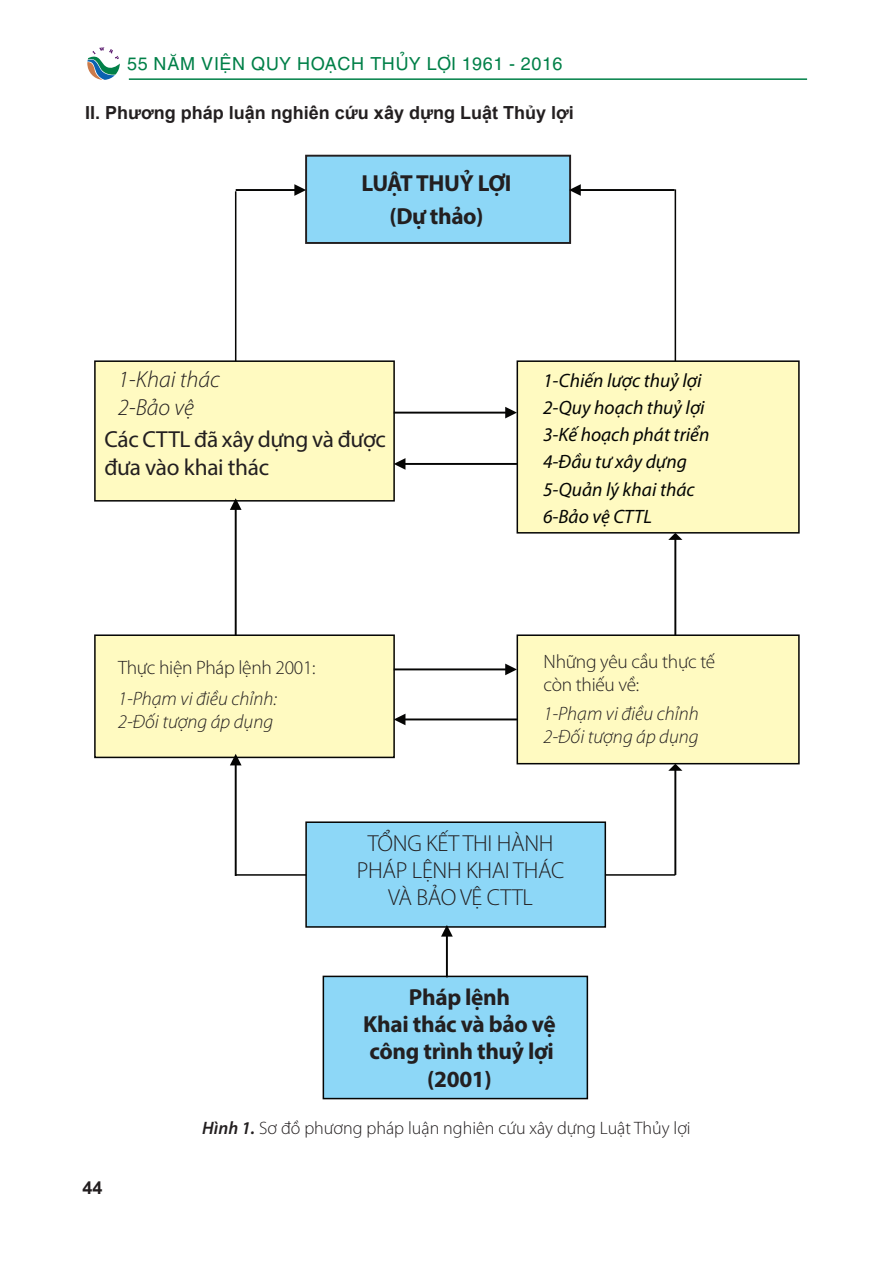
<style>
.page{position:relative;width:893px;height:1263px;background:#fff}
.page>*{position:absolute;margin:0;border:0;box-sizing:border-box;transform-origin:0 0}
.t1{font:700 23.25px/27.2px "Myriad Pro";letter-spacing:-.015em;color:#231f20;text-align:center}
.t2{font:300 23.25px/27.2px "Myriad Pro";letter-spacing:-.015em;color:#231f20;text-align:center}
.t3{font:23.25px/27.9px "Myriad Pro";letter-spacing:-.015em;color:#231f20}
.t4{font:italic 300 23.25px/27.9px "Myriad Pro";color:#231f20}
.t5{font:italic 19.35px/27.2px "Myriad Pro";color:#040503}
.t6{font:300 19.35px/23.2px "Myriad Pro";letter-spacing:-.015em;color:#231f20}
.t7{font:italic 300 19.35px/23.2px "Myriad Pro";color:#231f20}
.hinh_anh{font:300 18px "Myriad Pro";color:#231f20}
._1{font:700 18px "Arial";color:#231f20}
.t8{font:18px "UTM Helve";color:#018048}
.s1{font-style:italic}
.s2{font-weight:600;font-style:italic}
</style>
<div class="page">
<svg style="left:87px;top:47px;width:33px;height:33px"></svg>
<hr style="left:129px;top:78px;width:678px;height:2px;background:#018048">
<div style="left:323px;top:976px;width:264px;height:122px;background:#8dd7f7"></div>
<div style="left:323px;top:976px;width:265px;height:123px;border:2px solid #050504"></div>
<div style="left:306px;top:822px;width:299px;height:105px;background:#8dd7f7"></div>
<div style="left:305px;top:821px;width:301px;height:107px;border:2px solid #050504"></div>
<div style="left:95px;top:635px;width:299px;height:122px;background:#fffac1"></div>
<div style="left:94px;top:634px;width:301px;height:124px;border:2px solid #050504"></div>
<div style="left:517px;top:635px;width:282px;height:129px;background:#fffac1"></div>
<div style="left:517px;top:634px;width:283px;height:130px;border:2px solid #050504"></div>
<div style="left:95px;top:361px;width:299px;height:140px;background:#fffac1"></div>
<div style="left:94px;top:360px;width:301px;height:142px;border:2px solid #050504"></div>
<div style="left:517px;top:361px;width:282px;height:172px;background:#fffac1"></div>
<div style="left:517px;top:360px;width:283px;height:174px;border:2px solid #050504"></div>
<div style="left:306px;top:156px;width:264px;height:87px;background:#8dd7f7"></div>
<div style="left:305px;top:155px;width:266px;height:89px;border:2px solid #231f20"></div>
<hr style="left:446px;top:935px;width:2px;height:42px;background:#050504">
<svg style="left:441px;top:925px;width:12px;height:11px"></svg>
<hr style="left:236px;top:874px;width:70px;height:2px;background:#050504">
<hr style="left:235px;top:763px;width:2px;height:113px;background:#050504">
<svg style="left:230px;top:754px;width:12px;height:11px"></svg>
<hr style="left:605px;top:874px;width:70px;height:2px;background:#050504">
<hr style="left:235px;top:508px;width:2px;height:127px;background:#050504">
<svg style="left:230px;top:498px;width:12px;height:12px"></svg>
<hr style="left:235px;top:191px;width:1px;height:170px;background:#050504">
<hr style="left:236px;top:189px;width:60px;height:2px;background:#050504">
<svg style="left:294px;top:184px;width:12px;height:12px"></svg>
<hr style="left:675px;top:189px;width:1px;height:172px;background:#050504">
<hr style="left:579px;top:189px;width:96px;height:2px;background:#050504">
<svg style="left:569px;top:184px;width:12px;height:12px"></svg>
<hr style="left:394px;top:412px;width:113px;height:2px;background:#050504">
<svg style="left:505px;top:407px;width:12px;height:11px"></svg>
<hr style="left:403px;top:463px;width:114px;height:2px;background:#050504">
<svg style="left:394px;top:458px;width:11px;height:12px"></svg>
<hr style="left:394px;top:668px;width:113px;height:2px;background:#050504">
<svg style="left:505px;top:664px;width:12px;height:11px"></svg>
<hr style="left:403px;top:718px;width:114px;height:2px;background:#050504">
<svg style="left:394px;top:714px;width:11px;height:11px"></svg>
<hr style="left:674px;top:770px;width:2px;height:105px;background:#050504">
<svg style="left:668px;top:764px;width:14px;height:7px"></svg>
<hr style="left:674px;top:539px;width:2px;height:97px;background:#050504">
<svg style="left:668px;top:533px;width:14px;height:7px"></svg>
<p class="t8" style="left:127px;top:49px;width:437px">55 NĂM VIỆN QUY HOẠCH THỦY LỢI 1961 - 2016</p>
<p class="_1" style="left:85px;top:101px;width:490px">II. Phương pháp luận nghiên cứu xây dựng Luật Thủy lợi</p>
<p class="t1" style="left:362px;top:166px;width:151px;line-height:33px">LUẬT THUỶ LỢI (Dự thảo)</p>
<p class="t4" style="left:118px;top:365px;width:103px">1-Khai thác<br>2-Bảo vệ</p>
<p class="t3" style="left:105px;top:425px;width:283px">Các CTTL đã xây dựng và được đưa vào khai thác</p>
<p class="t6" style="left:118px;top:652px;width:199px;line-height:31px">Thực hiện Pháp lệnh 2001:<br><span class="s1">1-Phạm vi điều chỉnh:</span></p>
<p class="t7" style="left:118px;top:710px;width:157px">2-Đối tượng áp dụng</p>
<p class="t5" style="left:543px;top:366px;width:168px">1-Chiến lược thuỷ lợi<br>2-Quy hoạch thuỷ lợi<br>3-Kế hoạch phát triển<br>4-Đầu tư xây dựng<br>5-Quản lý khai thác<br>6-Bảo vệ CTTL</p>
<p class="t6" style="left:543px;top:649px;width:173px">Những yêu cầu thực tế còn thiếu về:</p>
<p class="t7" style="left:543px;top:702px;width:157px">1-Phạm vi điều chỉnh<br>2-Đối tượng áp dụng</p>
<p class="t2" style="left:357px;top:829px;width:209px">TỔNG KẾT THI HÀNH<br>PHÁP LỆNH KHAI THÁC<br>VÀ BẢO VỆ CTTL</p>
<p class="_1" style="left:82px;top:1175px;width:22px">44</p>
<p class="t1" style="left:363px;top:983px;width:194px">Pháp lệnh<br>Khai thác và bảo vệ công trình thuỷ lợi (2001)</p>
<p class="hinh_anh" style="left:202px;top:1117px;width:490px"><span class="s2">Hình 1.</span> Sơ đồ phương pháp luận nghiên cứu xây dựng Luật Thủy lợi</p>
</div>
